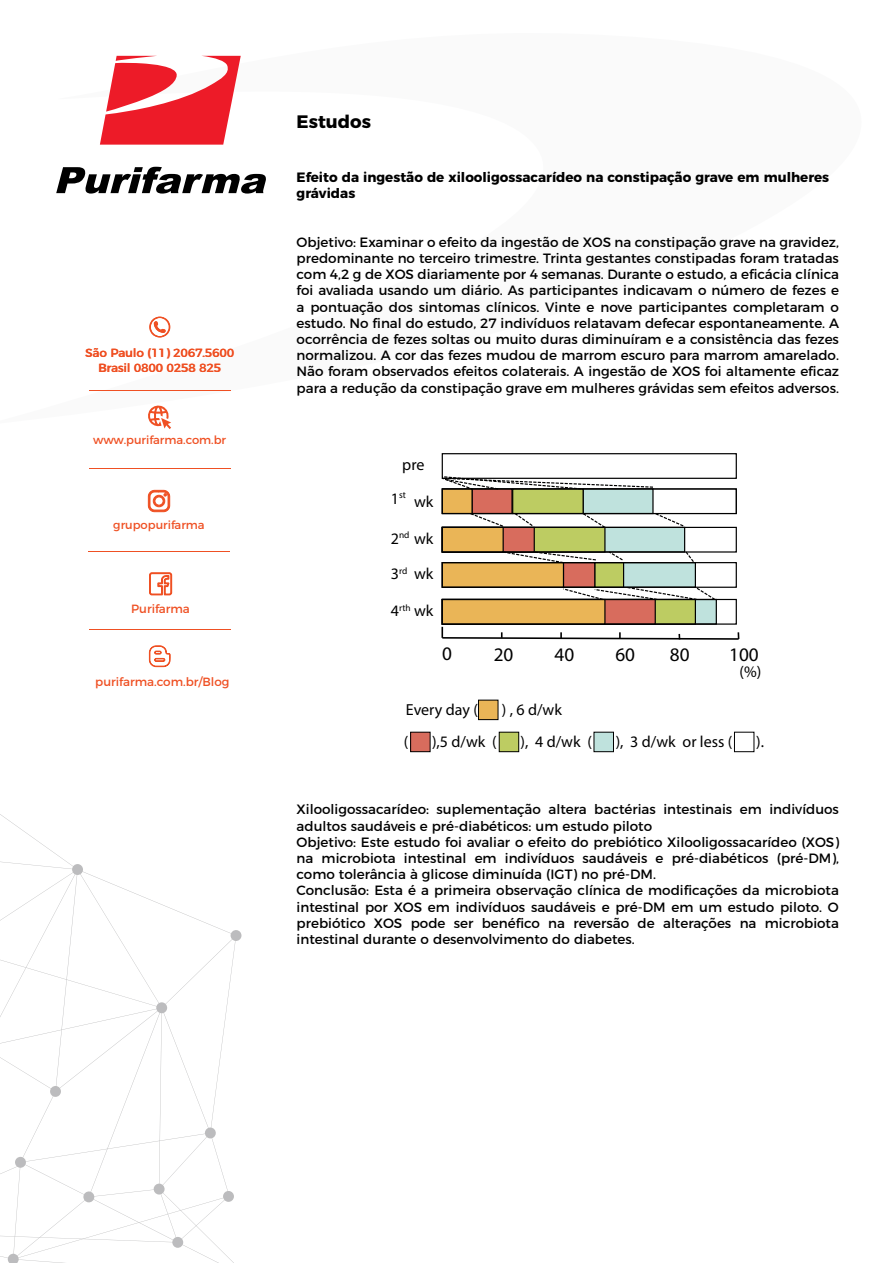
<style>
.page{position:relative;width:893px;height:1263px;background:#fff}
.page>*{position:absolute;margin:0;border:0;box-sizing:border-box;transform-origin:0 0}
.t1{font:19.2px "Myriad Pro";color:#000}
.t2{font:700 18px "Montserrat";color:#000}
.t3{font:16.05px/35.2px "Myriad Pro";color:#000}
.t4{font:13.5px/16.2px "Montserrat";color:#000;text-align:justify}
.t5{font:700 13.5px/16.2px "Montserrat";color:#000}
.t6{font:12px "Montserrat";color:#ef5023}
.t7{font:11.85px/14.4px "Montserrat";color:#ef5023;text-align:center}
.t8{font:11.55px "Montserrat";color:#ef5023}
.t9{font:9.3px "Myriad Pro";color:#000}
.s1{font-size:16.05px}
</style>
<div class="page">
<svg style="left:0;top:814px;width:242px;height:448px"></svg>
<div style="left:15px;top:1157px;width:11px;height:11px;background:#bcbcbe;border-radius:50%"></div>
<svg style="left:153px;top:1183px;width:12px;height:12px"></svg>
<div style="left:172px;top:1237px;width:11px;height:11px;background:#bcbcbe;border-radius:50%"></div>
<svg style="left:100px;top:56px;width:141px;height:89px"></svg>
<svg style="left:56px;top:167px;width:210px;height:27px"></svg>
<svg style="left:149px;top:572px;width:24px;height:24px"></svg>
<svg style="left:148px;top:490px;width:22px;height:22px"></svg>
<hr style="left:88px;top:552px;width:142px;height:1px;background:#ef5023">
<hr style="left:89px;top:468px;width:141px;height:1px;background:#ef5023">
<svg style="left:148px;top:405px;width:23px;height:24px"></svg>
<hr style="left:89px;top:390px;width:142px;height:1px;background:#ef5023">
<svg style="left:149px;top:317px;width:21px;height:20px"></svg>
<svg style="left:149px;top:645px;width:22px;height:22px"></svg>
<hr style="left:89px;top:629px;width:142px;height:1px;background:#ef5023">
<div style="left:442px;top:453px;width:295px;height:26px;border:1px solid #000"></div>
<div style="left:583px;top:489px;width:70px;height:24px;background:#bfe2dd"></div>
<div style="left:513px;top:489px;width:70px;height:24px;background:#bdcc62"></div>
<div style="left:512px;top:488px;width:72px;height:26px;border:1px solid #000"></div>
<div style="left:472px;top:489px;width:40px;height:24px;background:#d86c5d"></div>
<div style="left:471px;top:488px;width:42px;height:26px;border:1px solid #000"></div>
<div style="left:442px;top:489px;width:30px;height:24px;background:#eab557"></div>
<div style="left:442px;top:488px;width:31px;height:26px;border:1px solid #000"></div>
<div style="left:442px;top:527px;width:243px;height:25px;background:#bfe2dd"></div>
<div style="left:442px;top:527px;width:163px;height:25px;background:#bdcc62"></div>
<div style="left:442px;top:527px;width:92px;height:25px;background:#d86c5d"></div>
<div style="left:442px;top:527px;width:61px;height:25px;background:#eab557"></div>
<div style="left:442px;top:527px;width:62px;height:26px;border:1px solid #000"></div>
<div style="left:442px;top:563px;width:253px;height:24px;background:#bfe2dd"></div>
<div style="left:595px;top:563px;width:29px;height:24px;background:#bdcc62"></div>
<div style="left:594px;top:562px;width:30px;height:26px;border:1px solid #000"></div>
<div style="left:563px;top:563px;width:32px;height:24px;background:#d86c5d"></div>
<div style="left:563px;top:562px;width:32px;height:26px;border:1px solid #000"></div>
<div style="left:442px;top:563px;width:121px;height:24px;background:#eab557"></div>
<div style="left:442px;top:599px;width:274px;height:25px;background:#bfe2dd"></div>
<div style="left:442px;top:599px;width:253px;height:25px;background:#bdcc62"></div>
<div style="left:442px;top:599px;width:213px;height:25px;background:#d86c5d"></div>
<div style="left:442px;top:599px;width:163px;height:25px;background:#eab557"></div>
<div style="left:442px;top:488px;width:295px;height:26px;border:1px solid #000"></div>
<div style="left:442px;top:527px;width:295px;height:26px;border:1px solid #000"></div>
<div style="left:442px;top:562px;width:295px;height:26px;border:1px solid #000"></div>
<div style="left:442px;top:599px;width:295px;height:26px;border:1px solid #000"></div>
<svg style="left:441px;top:475px;width:213px;height:15px"></svg>
<svg style="left:469px;top:512px;width:35px;height:16px"></svg>
<svg style="left:513px;top:512px;width:21px;height:15px"></svg>
<svg style="left:581px;top:512px;width:26px;height:17px"></svg>
<svg style="left:654px;top:512px;width:31px;height:15px"></svg>
<svg style="left:502px;top:551px;width:95px;height:13px"></svg>
<svg style="left:607px;top:551px;width:17px;height:10px"></svg>
<svg style="left:684px;top:550px;width:11px;height:13px"></svg>
<svg style="left:562px;top:586px;width:154px;height:15px"></svg>
<svg style="left:441px;top:627px;width:299px;height:13px"></svg>
<div style="left:411px;top:732px;width:19px;height:20px;background:#d86c5d"></div>
<div style="left:410px;top:732px;width:20px;height:20px;border:1px solid #000"></div>
<div style="left:499px;top:732px;width:20px;height:20px;background:#bdcc62"></div>
<div style="left:499px;top:732px;width:20px;height:20px;border:1px solid #000"></div>
<div style="left:594px;top:732px;width:19px;height:20px;background:#bfe2dd"></div>
<div style="left:594px;top:732px;width:20px;height:20px;border:1px solid #000"></div>
<div style="left:734px;top:732px;width:20px;height:20px;border:1px solid #000"></div>
<div style="left:478px;top:700px;width:20px;height:20px;background:#eab557"></div>
<div style="left:478px;top:700px;width:20px;height:20px;border:1px solid #000"></div>
<p class="t7" style="left:85px;top:345px;width:150px">São Paulo (11) 2067.5600<br>Brasil 0800 0258 825</p>
<p class="t8" style="left:93px;top:430px;width:135px">www.purifarma.com.br</p>
<p class="t8" style="left:113px;top:516px;width:93px">grupopurifarma</p>
<p class="t6" style="left:131px;top:599px;width:60px">Purifarma</p>
<p class="t6" style="left:95px;top:672px;width:136px">purifarma.com.br/Blog</p>
<h2 class="t2" style="left:297px;top:107px;width:76px">Estudos</h2>
<p class="t5" style="left:297px;top:168px;width:534px">Efeito da ingestão de xilooligossacarídeo na constipação grave em mulheres grávidas</p>
<p class="t4" style="left:297px;top:233px;width:544px">Objetivo: Examinar o efeito da ingestão de XOS na constipação grave na gravidez, predominante no terceiro trimestre. Trinta gestantes constipadas foram tratadas com 4,2 g de XOS diariamente por 4 semanas. Durante o estudo, a eficácia clínica foi avaliada usando um diário. As participantes indicavam o número de fezes e a pontuação dos sintomas clínicos. Vinte e nove participantes completaram o estudo. No final do estudo, 27 indivíduos relatavam defecar espontaneamente. A ocorrência de fezes soltas ou muito duras diminuíram e a consistência das fezes normalizou. A cor das fezes mudou de marrom escuro para marrom amarelado.<br>Não foram observados efeitos colaterais. A ingestão de XOS foi altamente eficaz para a redução da constipação grave em mulheres grávidas sem efeitos adversos.</p>
<p class="t3" style="left:402px;top:446px;width:24px">pre</p>
<p class="t9" style="left:391px;top:489px;width:17px"><span class="s1">1</span>st</p>
<p class="t9" style="left:391px;top:530px;width:20px"><span class="s1">2</span>nd</p>
<p class="t9" style="left:391px;top:565px;width:18px"><span class="s1">3</span>rd</p>
<p class="t9" style="left:391px;top:602px;width:21px"><span class="s1">4</span>rth</p>
<p class="t3" style="left:414px;top:483px;width:21px">wk</p>
<p class="t3" style="left:414px;top:520px;width:21px">wk wk</p>
<p class="t3" style="left:414px;top:592px;width:21px">wk</p>
<h1 class="t1" style="left:442px;top:641px;width:11px">0</h1>
<h1 class="t1" style="left:494px;top:643px;width:21px">20</h1>
<h1 class="t1" style="left:555px;top:643px;width:21px">40</h1>
<h1 class="t1" style="left:615px;top:643px;width:21px">60</h1>
<h1 class="t1" style="left:670px;top:643px;width:21px">80</h1>
<h1 class="t1" style="left:729px;top:643px;width:31px">100</h1>
<p class="t3" style="left:739px;top:654px;width:23px">(%)</p>
<p class="t3" style="left:406px;top:692px;width:74px">Every day (</p>
<p class="t3" style="left:502px;top:692px;width:62px">) , 6 d/wk</p>
<p class="t3" style="left:404px;top:724px;width:6px">(</p>
<p class="t3" style="left:432px;top:724px;width:66px">),5 d/wk (</p>
<p class="t3" style="left:520px;top:724px;width:73px">), 4 d/wk (</p>
<p class="t3" style="left:616px;top:724px;width:118px">), 3 d/wk or less (</p>
<p class="t3" style="left:756px;top:724px;width:9px">).</p>
<p class="t4" style="left:297px;top:800px;width:544px;text-align:left">Xilooligossacarídeo: suplementação altera bactérias intestinais em indivíduos adultos saudáveis e pré-diabéticos: um estudo piloto<br>Objetivo: Este estudo foi avaliar o efeito do prebiótico Xilooligossacarídeo (XOS) na microbiota intestinal em indivíduos saudáveis e pré-diabéticos (pré-DM), como tolerância à glicose diminuída (IGT) no pré-DM.<br>Conclusão: Esta é a primeira observação clínica de modificações da microbiota intestinal por XOS em indivíduos saudáveis e pré-DM em um estudo piloto. O prebiótico XOS pode ser benéfico na reversão de alterações na microbiota intestinal durante o desenvolvimento do diabetes.</p>
</div>
